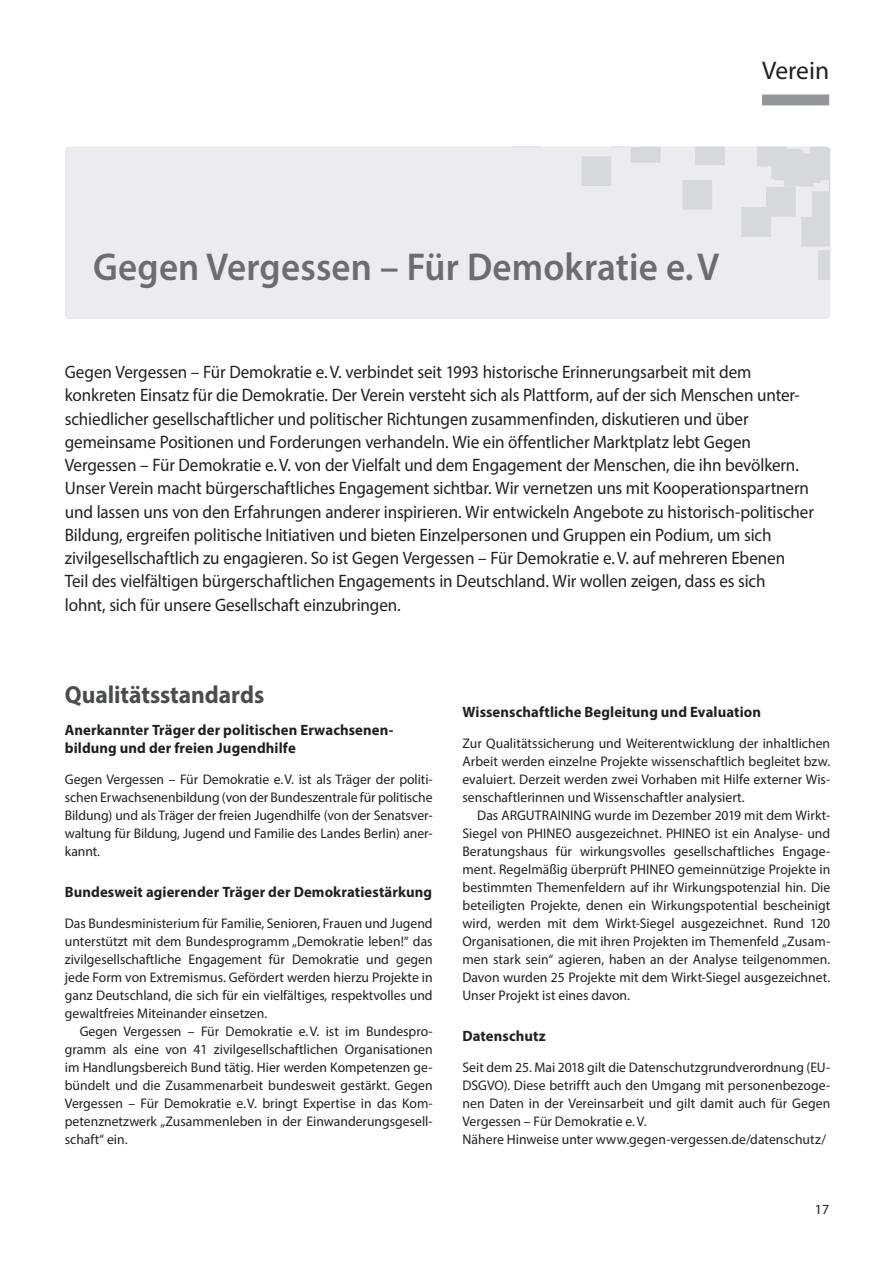
<style>
.page{position:relative;width:893px;height:1263px;background:#fff}
.page>*{position:absolute;margin:0;border:0;box-sizing:border-box;transform-origin:0 0}
.t1{font:600 39px "Myriad Pro";letter-spacing:.005em;color:#6c6d70;scale:.95 1}
.t2{font:25.5px "Myriad Pro";color:#231f20}
.Fliesstext_Myriad{font:700 24.75px "Myriad Pro";letter-spacing:-.005em;color:#4b4c4d;scale:.95 1}
.Fliesstext_Myriad-2{font:18px/23.2px "Myriad Pro";letter-spacing:-.005em;color:#231f20;scale:.95 1}
.Fliesstext_Myriad-3{font:700 15px/18px "Myriad Pro";letter-spacing:.005em;color:#231f20}
.Fliesstext_Myriad-4{font:13.95px/18px "Myriad Pro";color:#231f20;text-align:justify}
</style>
<div class="page">
<div style="left:762px;top:94px;width:67px;height:11px;background:#939598"></div>
<div style="left:65px;top:146px;width:765px;height:173px;background:#ececee;border-radius:4px"></div>
<svg style="left:582px;top:147px;width:248px;height:133px"></svg>
<p class="t2" style="left:762px;top:55px;width:69px">Verein</p>
<p class="t1" style="left:93px;top:242px;width:661px">Gegen Vergessen – Für Demokratie e.V</p>
<p class="Fliesstext_Myriad-2" style="left:65px;top:360px;width:775px">Gegen Vergessen – Für Demokratie e.V. verbindet seit 1993 historische Erinnerungsarbeit mit dem konkreten Einsatz für die Demokratie. Der Verein versteht sich als Plattform, auf der sich Menschen unter&shy;schiedlicher gesellschaftlicher und politischer Richtungen zusammenfinden, diskutieren und über gemeinsame Positionen und Forderungen verhandeln. Wie ein öffentlicher Marktplatz lebt Gegen Vergessen – Für Demokratie e.V. von der Vielfalt und dem Engagement der Menschen, die ihn bevölkern.</p>
<p class="Fliesstext_Myriad-2" style="left:65px;top:476px;width:790px">Unser Verein macht bürgerschaftliches Engagement sichtbar. Wir vernetzen uns mit Kooperationspartnern und lassen uns von den Erfahrungen anderer inspirieren. Wir entwickeln Angebote zu historisch-politischer Bildung, ergreifen politische Initiativen und bieten Einzelpersonen und Gruppen ein Podium, um sich zivilgesellschaftlich zu engagieren. So ist Gegen Vergessen – Für Demokratie e.V. auf mehreren Ebenen<br>Teil des vielfältigen bürgerschaftlichen Engagements in Deutschland. Wir wollen zeigen, dass es sich<br>lohnt, sich für unsere Gesellschaft einzubringen.</p>
<p class="Fliesstext_Myriad" style="left:65px;top:678px;width:212px">Qualitätsstandards</p>
<p class="Fliesstext_Myriad-3" style="left:65px;top:721px;width:330px">Anerkannter Träger der politischen Erwachsenen&shy;bildung und der freien Jugendhilfe</p>
<p class="Fliesstext_Myriad-4" style="left:65px;top:770px;width:369px">Gegen Vergessen – Für Demokratie e.V. ist als Träger der politi&shy;schen Erwachsenenbildung (von der Bundeszentrale für politische Bildung) und als Träger der freien Jugendhilfe (von der Senatsver&shy;waltung für Bildung, Jugend und Familie des Landes Berlin) aner&shy;kannt.</p>
<p class="Fliesstext_Myriad-3" style="left:65px;top:883px;width:369px">Bundesweit agierender Träger der Demokratiestärkung</p>
<p class="Fliesstext_Myriad-4" style="left:65px;top:914px;width:369px">Das Bundesministerium für Familie, Senioren, Frauen und Jugend unterstützt mit dem Bundesprogramm „Demokratie leben!“ das zivilgesellschaftliche Engagement für Demokratie und gegen jede Form von Extremismus. Gefördert werden hierzu Projekte in ganz Deutschland, die sich für ein vielfältiges, respektvolles und gewaltfreies Miteinander einsetzen.</p>
<p class="Fliesstext_Myriad-4" style="left:65px;top:1022px;width:369px;text-indent:15px">Gegen Vergessen – Für Demokratie e.V. ist im Bundespro&shy;gramm als eine von 41 zivilgesellschaftlichen Organisationen im Handlungsbereich Bund tätig. Hier werden Kompetenzen ge&shy;bündelt und die Zusammenarbeit bundesweit gestärkt. Gegen Vergessen – Für Demokratie e.V. bringt Expertise in das Kom&shy;petenznetzwerk „Zusammenleben in der Einwanderungsgesell&shy;schaft“ ein.</p>
<p class="Fliesstext_Myriad-3" style="left:462px;top:703px;width:300px">Wissenschaftliche Begleitung und Evaluation</p>
<p class="Fliesstext_Myriad-4" style="left:462px;top:734px;width:369px">Zur Qualitätssicherung und Weiterentwicklung der inhaltlichen Arbeit werden einzelne Projekte wissenschaftlich begleitet bzw. evaluiert. Derzeit werden zwei Vorhaben mit Hilfe externer Wis&shy;senschaftlerinnen und Wissenschaftler analysiert.</p>
<p class="Fliesstext_Myriad-4" style="left:462px;top:806px;width:369px;text-indent:15px">Das ARGUTRAINING wurde im Dezember 2019 mit dem Wirkt-Siegel von PHINEO ausgezeichnet. PHINEO ist ein Analyse- und Beratungshaus für wirkungsvolles gesellschaftliches Engage&shy;ment. Regelmäßig überprüft PHINEO gemeinnützige Projekte in bestimmten Themenfeldern auf ihr Wirkungspotenzial hin. Die beteiligten Projekte, denen ein Wirkungspotential bescheinigt wird, werden mit dem Wirkt-Siegel ausgezeichnet. Rund 120<br>Organisationen, die mit ihren Projekten im Themenfeld „Zusam&shy;men stark sein“ agieren, haben an der Analyse teilgenommen.<br>Davon wurden 25 Projekte mit dem Wirkt-Siegel ausgezeichnet.<br>Unser Projekt ist eines davon.</p>
<p class="Fliesstext_Myriad-3" style="left:462px;top:1027px;width:85px">Datenschutz</p>
<p class="Fliesstext_Myriad-4" style="left:462px;top:1058px;width:369px">Seit dem 25. Mai 2018 gilt die Datenschutzgrundverordnung (EU-DSGVO). Diese betrifft auch den Umgang mit personenbezoge&shy;nen Daten in der Vereinsarbeit und gilt damit auch für Gegen Vergessen – Für Demokratie e.V.</p>
<p class="Fliesstext_Myriad-4" style="left:462px;top:1130px;width:365px">Nähere Hinweise unter www.gegen-vergessen.de/datenschutz/</p>
<p class="Fliesstext_Myriad-4" style="left:815px;top:1200px;width:16px">17</p>
</div>
